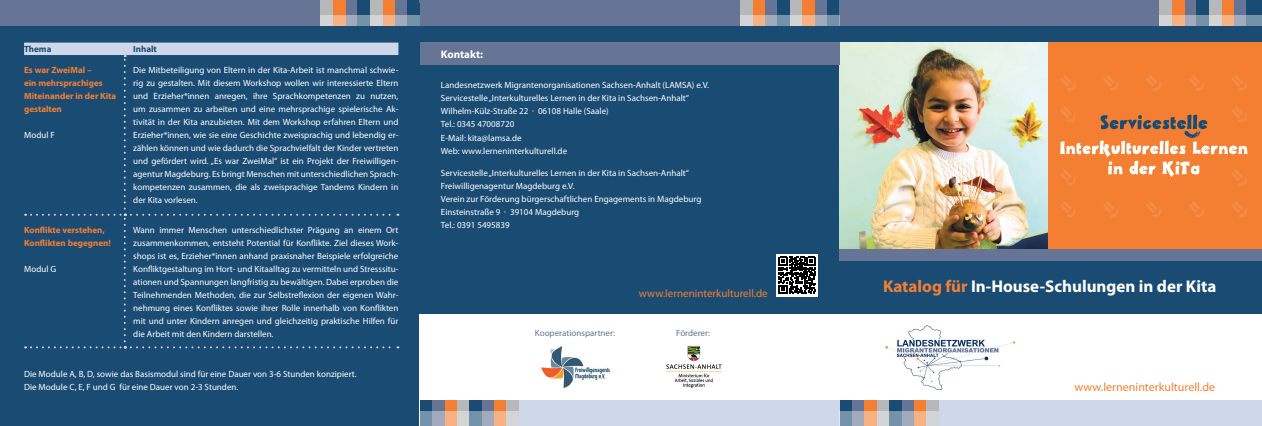
<style>
.page{position:relative;width:1262px;height:426px;background:#fff}
.page>*{position:absolute;margin:0;border:0;box-sizing:border-box;transform-origin:0 0}
.t1{font:700 17px "Myriad Pro";color:#fff}
.t2{font:12px "Myriad Pro";color:#f47f33}
.t3{font:11px "Myriad Pro";color:#f47f33}
.t4{font:700 11px "Myriad Pro";color:#fff}
.t5{font:9px/13px "Myriad Pro";color:#fff}
.t6{font:700 9px/13px "Myriad Pro";color:#f47f32}
.t7{font:9px "Myriad Pro";color:#667595}
.t8{font:700 9px "Myriad Pro";color:#194b73}
.s1{color:#f47f32}
</style>
<div class="page">
<div style="left:0;top:0;width:1261px;height:425px;background:#194b73"></div>
<div style="left:839px;top:0;width:320px;height:26px;background:#667595"></div>
<div style="left:1233px;top:0;width:12px;height:26px;background:#667595"></div>
<div style="left:1221px;top:0;width:12px;height:26px;background:#f47f32"></div>
<div style="left:1208px;top:0;width:13px;height:26px;background:#b6b8ba"></div>
<div style="left:1184px;top:0;width:12px;height:26px;background:#667595"></div>
<div style="left:1172px;top:0;width:12px;height:26px;background:#f47f32"></div>
<div style="left:1159px;top:0;width:13px;height:26px;background:#b6b8ba"></div>
<svg style="left:1159px;top:15px;width:102px;height:11px"></svg>
<div style="left:420px;top:314px;width:420px;height:111px;background:#fff"></div>
<img style="left:839px;top:43px;width:209px;height:206px">
<div style="left:839px;top:314px;width:422px;height:111px;background:#fff"></div>
<div style="left:938px;top:400px;width:323px;height:25px;background:#cfd8ea"></div>
<div style="left:839px;top:400px;width:13px;height:25px;background:#194b73"></div>
<div style="left:852px;top:400px;width:12px;height:25px;background:#667595"></div>
<div style="left:864px;top:400px;width:13px;height:25px;background:#f47f32"></div>
<div style="left:877px;top:400px;width:12px;height:25px;background:#b6b8ba"></div>
<div style="left:901px;top:400px;width:13px;height:25px;background:#667595"></div>
<div style="left:914px;top:400px;width:12px;height:25px;background:#f47f32"></div>
<div style="left:926px;top:400px;width:12px;height:25px;background:#b6b8ba"></div>
<div style="left:889px;top:400px;width:12px;height:25px;background:#194b73"></div>
<img style="left:885px;top:325px;width:131px;height:66px">
<div style="left:519px;top:400px;width:320px;height:25px;background:#cfd8ea"></div>
<div style="left:420px;top:400px;width:12px;height:25px;background:#194b73"></div>
<div style="left:432px;top:400px;width:13px;height:25px;background:#667595"></div>
<div style="left:445px;top:400px;width:12px;height:25px;background:#f47f32"></div>
<div style="left:457px;top:400px;width:12px;height:25px;background:#b6b8ba"></div>
<div style="left:482px;top:400px;width:12px;height:25px;background:#667595"></div>
<div style="left:494px;top:400px;width:12px;height:25px;background:#f47f32"></div>
<div style="left:506px;top:400px;width:13px;height:25px;background:#b6b8ba"></div>
<div style="left:469px;top:400px;width:13px;height:25px;background:#194b73"></div>
<svg style="left:420px;top:411px;width:99px;height:14px"></svg>
<div style="left:420px;top:0;width:320px;height:26px;background:#667595"></div>
<div style="left:814px;top:0;width:12px;height:26px;background:#667595"></div>
<div style="left:802px;top:0;width:12px;height:26px;background:#f47f32"></div>
<div style="left:789px;top:0;width:13px;height:26px;background:#b6b8ba"></div>
<div style="left:765px;top:0;width:12px;height:26px;background:#667595"></div>
<div style="left:752px;top:0;width:13px;height:26px;background:#f47f32"></div>
<div style="left:740px;top:0;width:12px;height:26px;background:#b6b8ba"></div>
<svg style="left:740px;top:15px;width:99px;height:11px"></svg>
<div style="left:0;top:0;width:320px;height:26px;background:#667595"></div>
<div style="left:394px;top:0;width:13px;height:26px;background:#667595"></div>
<div style="left:382px;top:0;width:12px;height:26px;background:#f47f32"></div>
<div style="left:370px;top:0;width:12px;height:26px;background:#b6b8ba"></div>
<div style="left:345px;top:0;width:12px;height:26px;background:#667595"></div>
<div style="left:333px;top:0;width:12px;height:26px;background:#f47f32"></div>
<div style="left:320px;top:0;width:13px;height:26px;background:#b6b8ba"></div>
<svg style="left:320px;top:15px;width:100px;height:11px"></svg>
<svg style="left:839px;top:411px;width:99px;height:14px"></svg>
<div style="left:1048px;top:43px;width:213px;height:206px;background:#f47f32"></div>
<div style="left:839px;top:249px;width:422px;height:11px;background:#667595"></div>
<div style="left:420px;top:43px;width:419px;height:22px;background:#667595"></div>
<svg style="left:1060px;top:75px;width:16px;height:16px"></svg>
<svg style="left:1103px;top:75px;width:16px;height:16px"></svg>
<svg style="left:1146px;top:75px;width:15px;height:16px"></svg>
<svg style="left:1232px;top:75px;width:15px;height:16px"></svg>
<svg style="left:1189px;top:75px;width:15px;height:16px"></svg>
<svg style="left:1061px;top:201px;width:15px;height:16px"></svg>
<svg style="left:1103px;top:201px;width:16px;height:16px"></svg>
<svg style="left:1146px;top:201px;width:15px;height:16px"></svg>
<svg style="left:1232px;top:201px;width:15px;height:16px"></svg>
<svg style="left:1189px;top:201px;width:15px;height:16px"></svg>
<svg style="left:1060px;top:106px;width:187px;height:79px"></svg>
<svg style="left:24px;top:43px;width:374px;height:305px"></svg>
<img style="left:541px;top:346px;width:68px;height:42px">
<img style="left:666px;top:345px;width:56px;height:43px">
<svg style="left:776px;top:254px;width:42px;height:42px"></svg>
<svg style="left:778px;top:256px;width:37px;height:37px"></svg>
<p class="t8" style="left:24px;top:43px;width:29px">Thema</p>
<p class="t8" style="left:133px;top:43px;width:25px">Inhalt</p>
<p class="t6" style="left:24px;top:63px;width:94px">Es war ZweiMal –<br>ein mehrsprachiges<br>Miteinander in der Kita gestalten</p>
<p class="t5" style="left:24px;top:128px;width:32px">Modul F</p>
<p class="t5" style="left:133px;top:63px;width:267px;text-align:justify">Die Mitbeteiligung von Eltern in der Kita-Arbeit ist manchmal schwie&shy;rig zu gestalten. Mit diesem Workshop wollen wir interessierte Eltern und Erzieher*innen anregen, ihre Sprachkompetenzen zu nutzen, um zusammen zu arbeiten und eine mehrsprachige spielerische Ak&shy;tivität in der Kita anzubieten. Mit dem Workshop erfahren Eltern und Erzieher*innen, wie sie eine Geschichte zweisprachig und lebendig er&shy;zählen können und wie dadurch die Sprachvielfalt der Kinder vertreten und gefördert wird. „Es war ZweiMal“ ist ein Projekt der Freiwilligen&shy;agentur Magdeburg. Es bringt Menschen mit unterschiedlichen Sprach&shy;kompetenzen zusammen, die als zweisprachige Tandems Kindern in der Kita vorlesen.</p>
<p class="t6" style="left:24px;top:223px;width:88px">Konflikte verstehen,<br>Konflikten begegnen!</p>
<p class="t5" style="left:24px;top:262px;width:34px">Modul G</p>
<p class="t5" style="left:133px;top:223px;width:267px;text-align:justify">Wann immer Menschen unterschiedlichster Prägung an einem Ort zusammenkommen, entsteht Potential für Konflikte. Ziel dieses Work&shy;shops ist es, Erzieher*innen anhand praxisnaher Beispiele erfolgreiche Konfliktgestaltung im Hort- und Kitaalltag zu vermitteln und Stresssitu&shy;ationen und Spannungen langfristig zu bewältigen. Dabei erproben die Teilnehmenden Methoden, die zur Selbstreflexion der eigenen Wahr&shy;nehmung eines Konfliktes sowie ihrer Rolle innerhalb von Konflikten mit und unter Kindern anregen und gleichzeitig praktische Hilfen für die Arbeit mit den Kindern darstellen.</p>
<p class="t5" style="left:24px;top:367px;width:334px">Die Module A, B, D, sowie das Basismodul sind für eine Dauer von 3-6 Stunden konzipiert.<br>Die Module C, E, F und G für eine Dauer von 2-3 Stunden.</p>
<p class="t4" style="left:441px;top:47px;width:43px">Kontakt:</p>
<p class="t5" style="left:441px;top:79px;width:270px">Landesnetzwerk Migrantenorganisationen Sachsen-Anhalt (LAMSA) e.V.<br>Servicestelle „Interkulturelles Lernen in der Kita in Sachsen-Anhalt“ Wilhelm-Külz-Straße 22 · 06108 Halle (Saale)<br>Tel.: 0345 47008720<br>E-Mail: kita@lamsa.de<br>Web: www.lerneninterkulturell.de</p>
<p class="t5" style="left:441px;top:166px;width:262px">Servicestelle „Interkulturelles Lernen in der Kita in Sachsen-Anhalt“ Freiwilligenagentur Magdeburg e.V.<br>Verein zur Förderung bürgerschaftlichen Engagements in Magdeburg Einsteinstraße 9 · 39104 Magdeburg<br>Tel.: 0391 5495839</p>
<p class="t3" style="left:639px;top:285px;width:130px">www.lerneninterkulturell.de</p>
<p class="t7" style="left:535px;top:327px;width:82px">Kooperationspartner:</p>
<p class="t7" style="left:676px;top:327px;width:35px">Förderer:</p>
<h1 class="t1" style="left:883px;top:274px;width:335px"><span class="s1">Katalog für</span> In-House-Schulungen in der Kita</h1>
<h2 class="t2" style="left:1074px;top:379px;width:142px">www.lerneninterkulturell.de</h2>
</div>
